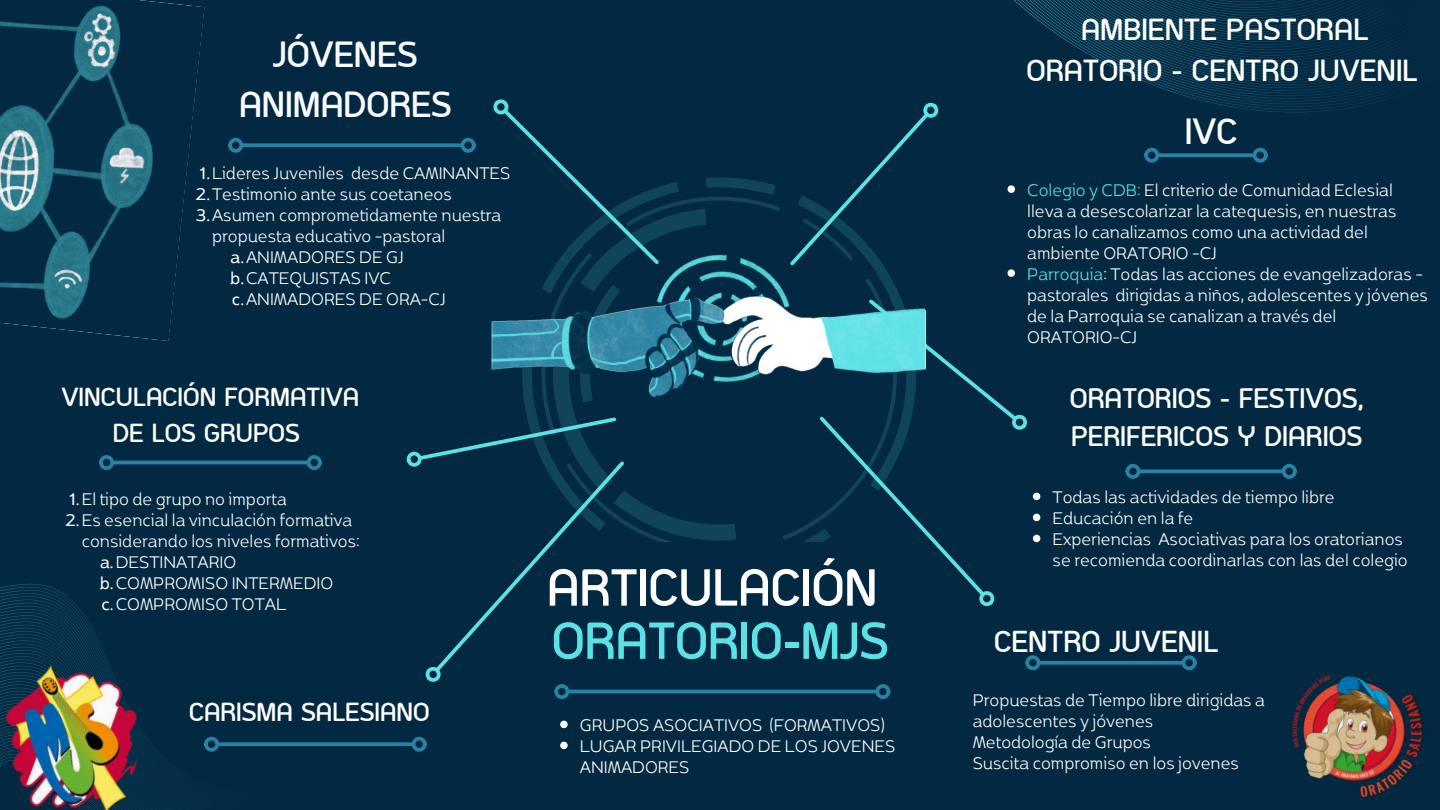
<style>
.page{position:relative;width:1440px;height:810px;background:#022941}
.page>*{position:absolute;margin:0;border:0;box-sizing:border-box;transform-origin:0 0}
.t1{font:700 50.5px "Arch TH";color:#fff}
.t2{font:700 50.5px "Arch TH";color:#5ce1e6}
.t3{font:700 35.5px/49.5px "Arch TH";color:#fbfbff;text-align:center}
.t4{font:700 35.5px "Arch TH";color:#fff}
.t5{font:700 29.7px/41.4px "Arch TH";color:#fff;text-align:center}
.t6{font:700 29.5px "Arch TH";color:#fff}
.t7{font:700 27.5px/38.2px "Arch TH";color:#fff}
.t8{font:700 25.5px/36px "Arch TH";color:#fff;text-align:center}
.t9{font:300 20px/21px "Boriboon";color:#fff}
.s1{font-weight:400}
.s2{color:#5ce1e6}
</style>
<div class="page">
<svg style="left:627px;top:177px;width:189px;height:365px"></svg>
<svg style="left:1008px;top:185px;width:7px;height:8px"></svg>
<svg style="left:1008px;top:269px;width:7px;height:8px"></svg>
<svg style="left:1014px;top:0;width:370px;height:113px"></svg>
<svg style="left:0;top:583px;width:219px;height:165px"></svg>
<div style="left:476px;top:234px;width:488px;height:197px;background:#022941"></div>
<svg style="left:491px;top:254px;width:409px;height:159px"></svg>
<svg style="left:0;top:0;width:199px;height:341px"></svg>
<svg style="left:787px;top:102px;width:152px;height:167px"></svg>
<hr style="left:569px;top:690px;width:306px;height:3px;background:#2982a2">
<div style="left:554px;top:684px;width:15px;height:15px;border:4px solid #2982a2;border-radius:50%"></div>
<div style="left:875px;top:684px;width:15px;height:15px;border:4px solid #2982a2;border-radius:50%"></div>
<svg style="left:243px;top:143px;width:218px;height:4px"></svg>
<div style="left:228px;top:138px;width:15px;height:15px;border:4px solid #2982a2;border-radius:50%"></div>
<div style="left:461px;top:138px;width:15px;height:15px;border:4px solid #2982a2;border-radius:50%"></div>
<svg style="left:1159px;top:153px;width:94px;height:4px"></svg>
<div style="left:1144px;top:148px;width:15px;height:15px;border:4px solid #2982a2;border-radius:50%"></div>
<div style="left:1253px;top:148px;width:15px;height:15px;border:4px solid #2982a2;border-radius:50%"></div>
<svg style="left:1140px;top:469px;width:142px;height:4px"></svg>
<div style="left:1125px;top:464px;width:15px;height:15px;border:4px solid #2982a2;border-radius:50%"></div>
<div style="left:1282px;top:464px;width:15px;height:15px;border:4px solid #2982a2;border-radius:50%"></div>
<hr style="left:114px;top:461px;width:193px;height:3px;background:#2982a2">
<div style="left:99px;top:455px;width:15px;height:15px;border:4px solid #2982a2;border-radius:50%"></div>
<div style="left:307px;top:455px;width:15px;height:15px;border:4px solid #2982a2;border-radius:50%"></div>
<svg style="left:491px;top:99px;width:171px;height:169px"></svg>
<svg style="left:406px;top:415px;width:221px;height:271px"></svg>
<svg style="left:219px;top:742px;width:193px;height:4px"></svg>
<div style="left:204px;top:737px;width:15px;height:15px;border:4px solid #2982a2;border-radius:50%"></div>
<div style="left:412px;top:737px;width:15px;height:15px;border:4px solid #2982a2;border-radius:50%"></div>
<img style="left:0;top:628px;width:185px;height:182px">
<img style="left:1291px;top:673px;width:133px;height:125px">
<svg style="left:816px;top:296px;width:224px;height:310px"></svg>
<svg style="left:560px;top:721px;width:8px;height:7px"></svg>
<svg style="left:560px;top:742px;width:8px;height:7px"></svg>
<svg style="left:1040px;top:661px;width:142px;height:4px"></svg>
<div style="left:1025px;top:655px;width:15px;height:15px;border:4px solid #2982a2;border-radius:50%"></div>
<div style="left:1182px;top:655px;width:15px;height:15px;border:4px solid #2982a2;border-radius:50%"></div>
<h2 class="t3" style="left:239px;top:33px;width:214px">JÓVENES<br>ANIMADORES</h2>
<p class="t9" style="left:200px;top:162px;width:312px"><span class="s1">1.</span>Lideres Juveniles desde CAMINANTES</p>
<p class="t9" style="left:196px;top:183px;width:258px"><span class="s1">2.</span>Testimonio ante sus coetaneos</p>
<p class="t9" style="left:196px;top:204px;width:307px"><span class="s1">3.</span>Asumen comprometidamente nuestra</p>
<p class="t9" style="left:212px;top:225px;width:235px">propuesta educativo -pastoral</p>
<p class="t9" style="left:230px;top:246px;width:175px"><span class="s1">a.</span>ANIMADORES DE GJ</p>
<p class="t9" style="left:230px;top:267px;width:162px"><span class="s1">b.</span>CATEQUISTAS IVC</p>
<p class="t9" style="left:232px;top:288px;width:215px"><span class="s1">c.</span>ANIMADORES DE ORA-CJ</p>
<p class="t8" style="left:61px;top:382px;width:300px">VINCULACIÓN FORMATIVA<br>DE LOS GRUPOS</p>
<p class="t9" style="left:70px;top:488px;width:219px"><span class="s1">1.</span>El tipo de grupo no importa</p>
<p class="t9" style="left:65px;top:509px;width:288px"><span class="s1">2.</span>Es esencial la vinculación formativa</p>
<p class="t9" style="left:82px;top:530px;width:279px">considerando los niveles formativos:</p>
<p class="t9" style="left:100px;top:551px;width:138px"><span class="s1">a.</span>DESTINATARIO</p>
<p class="t9" style="left:100px;top:572px;width:235px"><span class="s1">b.</span>COMPROMISO INTERMEDIO</p>
<p class="t9" style="left:102px;top:593px;width:186px"><span class="s1">c.</span>COMPROMISO TOTAL</p>
<p class="t8" style="left:189px;top:696px;width:242px">CARISMA SALESIANO</p>
<h1 class="t1" style="left:547px;top:556px;width:332px">ARTICULACIÓN</h1>
<h1 class="t2" style="left:552px;top:609px;width:338px">ORATORIO-MJS</h1>
<p class="t9" style="left:580px;top:714px;width:317px">GRUPOS ASOCIATIVOS (FORMATIVOS)<br>LUGAR PRIVILEGIADO DE LOS JOVENES<br>ANIMADORES</p>
<h3 class="t5" style="left:1027px;top:12px;width:393px">AMBIENTE PASTORAL<br>ORATORIO - CENTRO JUVENIL</h3>
<h2 class="t4" style="left:1185px;top:109px;width:54px">IVC</h2>
<p class="t9" style="left:1027px;top:178px;width:402px"><span class="s2">Colegio y CDB:</span> El criterio de Comunidad Eclesial lleva a desescolarizar la catequesis, en nuestras obras lo canalizamos como una actividad del ambiente ORATORIO -CJ<br><span class="s2">Parroquia</span>: Todas las acciones de evangelizadoras - pastorales dirigidas a niños, adolescentes y jóvenes de la Parroquia se canalizan a través del ORATORIO-CJ</p>
<h3 class="t7" style="left:1070px;top:382px;width:295px">ORATORIOS - FESTIVOS,<br>PERIFERICOS Y DIARIOS</h3>
<p class="t9" style="left:1053px;top:486px;width:357px">Todas las actividades de tiempo libre Educación en la fe<br>Experiencias Asociativas para los oratorianos se recomienda coordinarlas con las del colegio</p>
<h3 class="t6" style="left:994px;top:623px;width:226px">CENTRO JUVENIL</h3>
<p class="t9" style="left:973px;top:688px;width:294px">Propuestas de Tiempo libre dirigidas a adolescentes y jóvenes<br>Metodología de Grupos</p>
<p class="t9" style="left:973px;top:751px;width:268px">Suscita compromiso en los jovenes</p>
</div>
